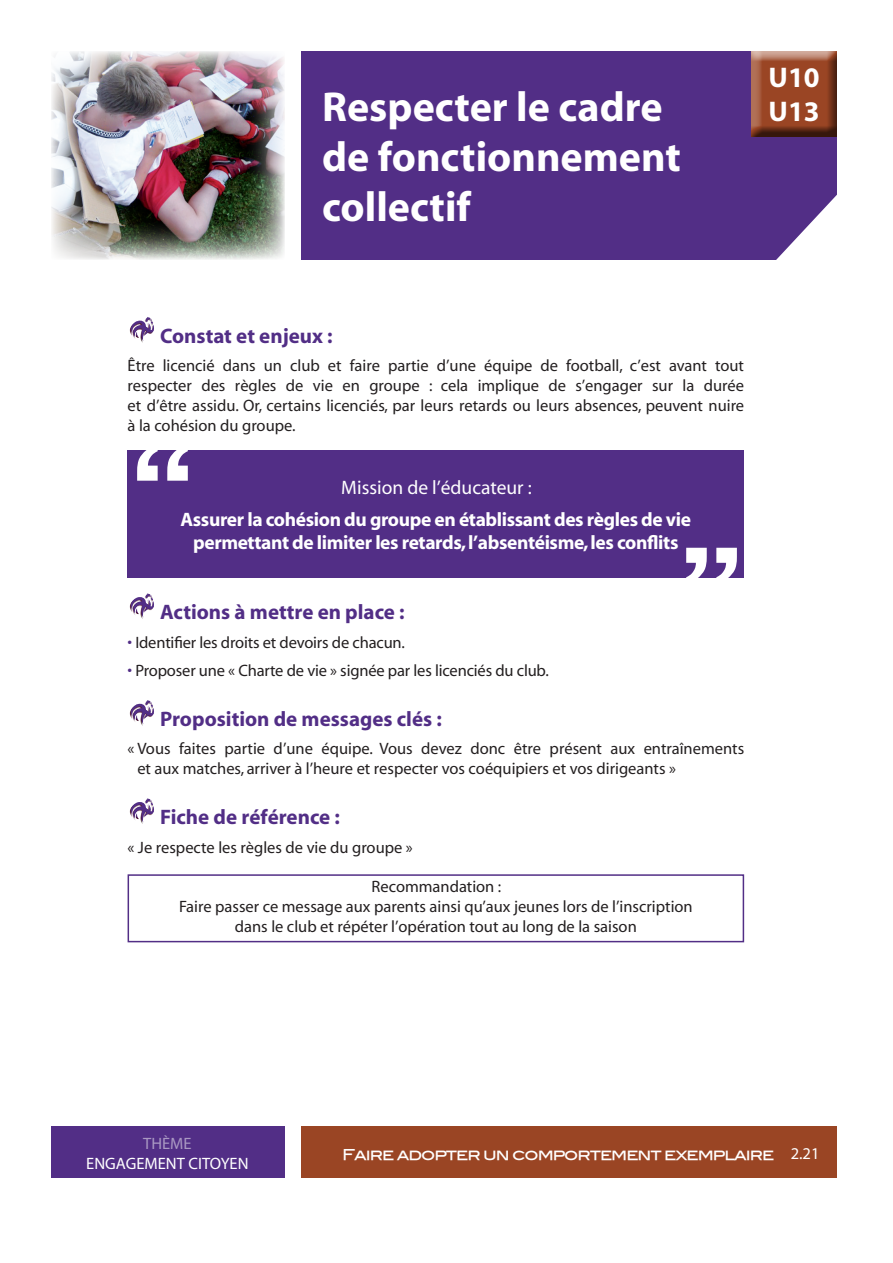
<style>
.page{position:relative;width:893px;height:1263px;background:#fff}
.page>*{position:absolute;margin:0;border:0;box-sizing:border-box;transform-origin:0 0}
.t1{font:700 42px/50.4px "Myriad";color:#fff}
.t2{font:700 28.5px "Myriad";color:#fff}
.t3{font:700 21px "Myriad";color:#522e86}
.t4{font:700 19.5px/23.4px "Myriad";letter-spacing:-.02em;color:#fff;text-align:center}
.t5{font:19.5px "Myriad";color:#fff}
.t6{font:16.5px/19.8px "Myriad";color:#231f20;text-align:justify}
.t7{font:16.5px "Myriad";color:#fff}
.t8{font:16.5px "Myriad";color:#a998c2}
.t9{font:15px "Blair Md ITCTT Medium";letter-spacing:-.07em;color:#fff}
.s1{color:#522e86}
.s2{font-family:"Myriad";font-size:16.5px}
</style>
<div class="page">
<div style="left:301px;top:1127px;width:536px;height:51px;background:#9a4524"></div>
<div style="left:51px;top:1127px;width:234px;height:51px;background:#522e86"></div>
<div style="left:301px;top:51px;width:536px;height:208px;background:#522e86"></div>
<svg style="left:776px;top:195px;width:61px;height:65px"></svg>
<div style="left:750px;top:51px;width:87px;height:88px;background:#231f20;opacity:.75"></div>
<svg style="left:129px;top:317px;width:25px;height:26px"></svg>
<svg style="left:129px;top:593px;width:25px;height:26px"></svg>
<svg style="left:129px;top:700px;width:25px;height:26px"></svg>
<svg style="left:129px;top:798px;width:25px;height:26px"></svg>
<div style="left:128px;top:451px;width:616px;height:127px;background:#522e86"></div>
<svg style="left:686px;top:548px;width:51px;height:30px"></svg>
<svg style="left:137px;top:450px;width:51px;height:31px"></svg>
<div style="left:128px;top:874px;width:616px;height:68px;border:2px solid #522e86"></div>
<img style="left:51px;top:51px;width:234px;height:208px">
<h2 class="t2" style="left:769px;top:63px;width:53px">U10</h2>
<h1 class="t1" style="left:322px;top:83px;width:342px">Respecter le cadre</h1>
<h2 class="t2" style="left:769px;top:97px;width:53px">U13</h2>
<h1 class="t1" style="left:322px;top:133px;width:360px">de fonctionnement collectif</h1>
<p class="t3" style="left:160px;top:325px;width:174px">Constat et enjeux :</p>
<p class="t6" style="left:128px;top:356px;width:618px">Être licencié dans un club et faire partie d’une équipe de football, c’est avant tout respecter des règles de vie en groupe : cela implique de s’engager sur la durée et d’être assidu. Or, certains licenciés, par leurs retards ou leurs absences, peuvent nuire à la cohésion du groupe.</p>
<p class="t5" style="left:341px;top:478px;width:192px">Mission de l’éducateur :</p>
<p class="t4" style="left:181px;top:508px;width:512px">Assurer la cohésion du groupe en établissant des règles de vie permettant de limiter les retards, l’absentéisme, les conflits</p>
<p class="t3" style="left:160px;top:601px;width:246px">Actions à mettre en place :</p>
<p class="t6" style="left:128px;top:633px;width:279px"><span class="s1">•</span> Identifier les droits et devoirs de chacun.</p>
<p class="t6" style="left:128px;top:661px;width:423px"><span class="s1">•</span> Proposer une « Charte de vie » signée par les licenciés du club.</p>
<p class="t3" style="left:160px;top:708px;width:283px">Proposition de messages clés :</p>
<p class="t6" style="left:137px;top:740px;width:608px;text-indent:-10px">« Vous faites partie d’une équipe. Vous devez donc être présent aux entraînements et aux matches, arriver à l’heure et respecter vos coéquipiers et vos dirigeants »</p>
<p class="t3" style="left:160px;top:806px;width:181px">Fiche de référence :</p>
<p class="t6" style="left:128px;top:838px;width:287px">« Je respecte les règles de vie du groupe »</p>
<p class="t6" style="left:179px;top:877px;width:515px;text-align:center">Recommandation :<br>Faire passer ce message aux parents ainsi qu’aux jeunes lors de l’inscription dans le club et répéter l’opération tout au long de la saison</p>
<p class="t8" style="left:143px;top:1135px;width:50px">THÈME</p>
<p class="t7" style="left:86px;top:1155px;width:164px">ENGAGEMENT CITOYEN</p>
<p class="t9" style="left:342px;top:1145px;width:479px">Faire adopter un comportement exemplaire <span class="s2">2.21</span></p>
</div>
